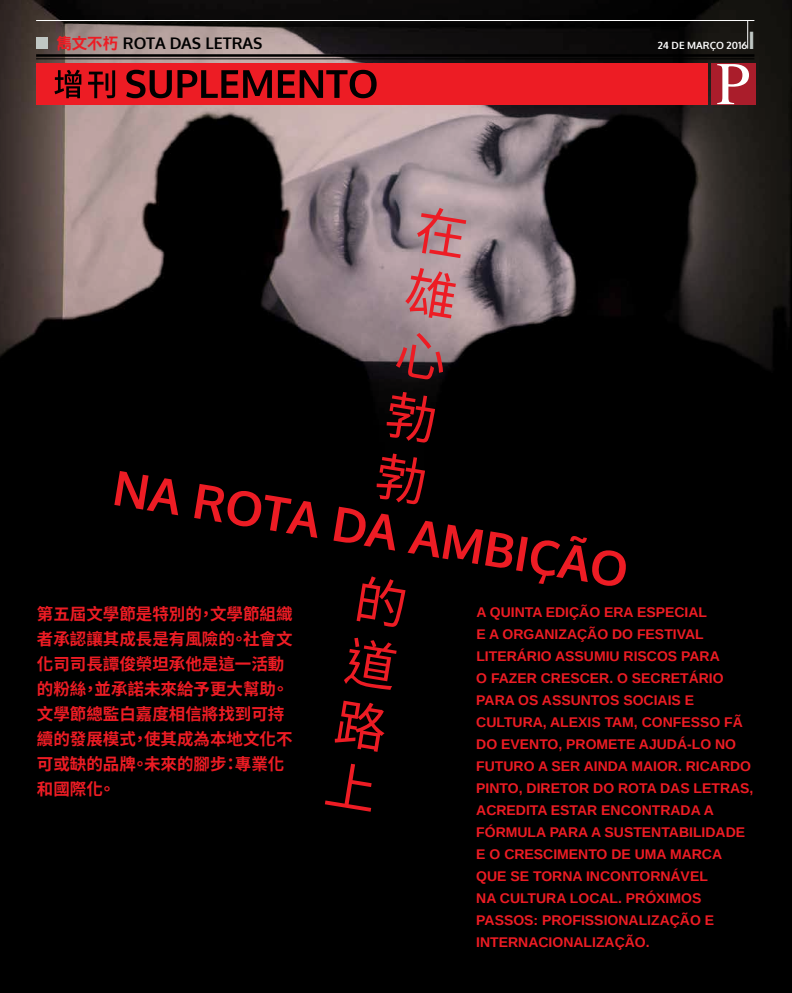
<style>
.page{position:relative;width:792px;height:993px;background:#fff}
.page>*{position:absolute;margin:0;border:0;box-sizing:border-box;transform-origin:0 0}
.t1{font:52px/62.4px "Noto Sans CJ Ktc";color:#ed1c24;text-align:justify}
.t2{font:700 48px "Oxygen";color:#ed1c24}
.t3{font:700 24px "Oxygen";color:#c0c7c4}
.t4{font:700 16.5px/25px "Noto Sans CJ Ktc";color:#ed1c24}
.t5{font:700 16px "Oxygen";color:#000}
.t6{font:700 14px/22px "Liberation Sans";color:#ed1c24}
.t7{font:700 10px "Oxygen";color:#fff}
.s1{font-family:"DF Hei HK W9";font-weight:400;color:#ed1c24}
</style>
<div class="page">
<div style="left:0;top:526px;width:792px;height:466px;background:#000"></div>
<img style="left:0;top:0;width:792px;height:526px">
<svg style="left:747px;top:21px;width:1px;height:28px"></svg>
<hr style="left:36px;top:54px;width:718px;height:3px;background:#000">
<hr style="left:36px;top:58px;width:718px;height:1px;background:#000">
<div style="left:36px;top:38px;width:11px;height:11px;background:#c0c7c4"></div>
<div style="left:36px;top:63px;width:672px;height:42px;background:#ed1c24"></div>
<div style="left:711px;top:63px;width:44px;height:42px;background:#aa1d2b"></div>
<svg style="left:126px;top:70px;width:251px;height:28px"></svg>
<svg style="left:54px;top:70px;width:61px;height:28px"></svg>
<svg style="left:717px;top:64px;width:32px;height:40px"></svg>
<hr style="left:36px;top:20px;width:718px;height:1px;background:#fff">
<p class="t5" style="left:56px;top:33px;width:208px"><span class="s1">雋文不朽</span> ROTA DAS LETRAS</p>
<p class="t7" style="left:658px;top:39px;width:91px">24 DE MARÇO 2016</p>
<h3 class="t3" style="left:748px;top:25px;width:9px">I</h3>
<h1 class="t1" style="left:419px;top:199px;width:55px;rotate:9deg">在雄心勃勃</h1>
<h2 class="t2" style="left:118px;top:458px;width:523px;rotate:9deg">NA ROTA DA AMBIÇÃO</h2>
<p class="t4" style="left:37px;top:602px;width:257px">第五屆文學節是特別的，文學節組織者承認讓其成長是有風險的。社會文化司司長譚俊榮坦承他是這一活動的粉絲，並承諾未來給予更大幫助。文學節總監白嘉度相信將找到可持續的發展模式，使其成為本地文化不可或缺的品牌。未來的腳步：專業化和國際化。</p>
<h1 class="t1" style="left:359px;top:568px;width:54px;rotate:9deg">的道路上</h1>
<p class="t6" style="left:476px;top:601px;width:279px">A QUINTA EDIÇÃO ERA ESPECIAL<br>E A ORGANIZAÇÃO DO FESTIVAL<br>LITERÁRIO ASSUMIU RISCOS PARA<br>O FAZER CRESCER. O SECRETÁRIO<br>PARA OS ASSUNTOS SOCIAIS E<br>CULTURA, ALEXIS TAM, CONFESSO FÃ<br>DO EVENTO, PROMETE AJUDÁ-LO NO<br>FUTURO A SER AINDA MAIOR. RICARDO<br>PINTO, DIRETOR DO ROTA DAS LETRAS,<br>ACREDITA ESTAR ENCONTRADA A<br>FÓRMULA PARA A SUSTENTABILIDADE<br>E O CRESCIMENTO DE UMA MARCA<br>QUE SE TORNA INCONTORNÁVEL<br>NA CULTURA LOCAL. PRÓXIMOS<br>PASSOS: PROFISSIONALIZAÇÃO E<br>INTERNACIONALIZAÇÃO.</p>
</div>
